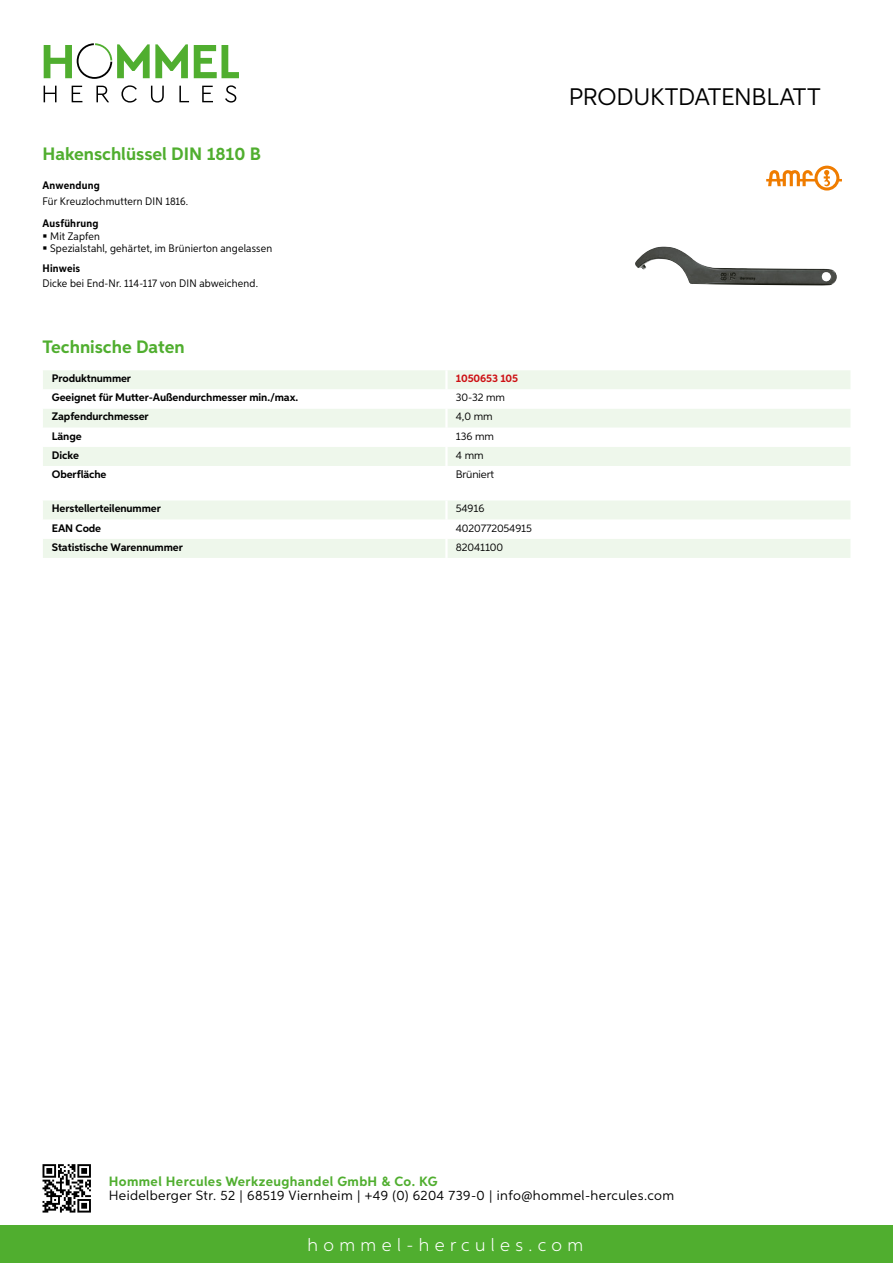
<style>
.page{position:relative;width:893px;height:1263px;background:#fff}
.page>*{position:absolute;margin:0;border:0;box-sizing:border-box;transform-origin:0 0}
.t1{font:24px "Aspira";letter-spacing:-.01em;color:#000}
.t2{font:700 18px "Aspira";color:#50ae2f}
.t3{font:300 18px "Aspira";letter-spacing:.3em;color:#fff}
.t4{font:13.5px "Aspira";letter-spacing:.03em;color:#000}
.t5{font:700 13.5px "Aspira";letter-spacing:.03em;color:#50ae2f}
.t6{font:700 10.95px "Aspira";letter-spacing:-.01em;color:#000}
.t7{font:10.95px/12.8px "Aspira Nar";letter-spacing:.015em;color:#000}
.t8{font:10.95px "Aspira";letter-spacing:-.01em;color:#000}
.t9{font:700 10.95px "Aspira Nar";letter-spacing:.02em;color:#000}
.t10{font:700 10.95px "Aspira";letter-spacing:-.01em;color:#cd1013}
</style>
<div class="page">
<div style="left:0;top:1226px;width:893px;height:37px;background:#50ae2f"></div>
<svg style="left:43px;top:1164px;width:48px;height:48px"></svg>
<svg style="left:194px;top:45px;width:45px;height:33px"></svg>
<svg style="left:44px;top:43px;width:144px;height:36px"></svg>
<svg style="left:44px;top:86px;width:13px;height:16px"></svg>
<svg style="left:72px;top:86px;width:10px;height:16px"></svg>
<svg style="left:96px;top:86px;width:13px;height:16px"></svg>
<svg style="left:121px;top:85px;width:16px;height:18px"></svg>
<svg style="left:151px;top:86px;width:13px;height:17px"></svg>
<svg style="left:179px;top:86px;width:10px;height:16px"></svg>
<svg style="left:202px;top:86px;width:11px;height:16px"></svg>
<svg style="left:225px;top:85px;width:11px;height:18px"></svg>
<div style="left:43px;top:370px;width:807px;height:19px;background:#eef7eb"></div>
<svg style="left:43px;top:409px;width:807px;height:57px;fill:#eef7eb"></svg>
<hr style="left:445px;top:370px;width:3px;height:19px;background:#fff">
<hr style="left:445px;top:409px;width:3px;height:19px;background:#fff">
<hr style="left:445px;top:428px;width:3px;height:19px;background:#fff">
<hr style="left:445px;top:447px;width:3px;height:19px;background:#fff">
<svg style="left:43px;top:501px;width:807px;height:57px"></svg>
<hr style="left:445px;top:539px;width:3px;height:19px;background:#fff">
<img style="left:635px;top:246px;width:202px;height:39px">
<svg style="left:766px;top:166px;width:76px;height:25px"></svg>
<h2 class="t2" style="left:43px;top:142px;width:220px">Hakenschlüssel DIN 1810 B</h2>
<p class="t9" style="left:43px;top:179px;width:59px">Anwendung</p>
<p class="t7" style="left:43px;top:194px;width:147px">Für Kreuzlochmuttern DIN 1816.</p>
<p class="t9" style="left:43px;top:216px;width:58px">Ausführung</p>
<p class="t7" style="left:50px;top:229px;width:224px">Mit Zapfen<br>Spezialstahl, gehärtet, im Brünierton angelassen</p>
<p class="t9" style="left:43px;top:261px;width:39px">Hinweis</p>
<p class="t7" style="left:43px;top:276px;width:217px">Dicke bei End-Nr. 114-117 von DIN abweichend.</p>
<h2 class="t2" style="left:43px;top:336px;width:144px">Technische Daten</h2>
<p class="t6" style="left:52px;top:372px;width:81px">Produktnummer</p>
<p class="t10" style="left:456px;top:372px;width:64px">1050653 105</p>
<p class="t6" style="left:52px;top:391px;width:248px">Geeignet für Mutter-Außendurchmesser min./max.</p>
<p class="t8" style="left:456px;top:391px;width:51px">30-32 mm</p>
<p class="t6" style="left:52px;top:410px;width:98px">Zapfendurchmesser</p>
<p class="t8" style="left:456px;top:410px;width:38px">4,0 mm</p>
<p class="t6" style="left:52px;top:429px;width:31px">Länge</p>
<p class="t8" style="left:456px;top:429px;width:40px">136 mm</p>
<p class="t6" style="left:52px;top:448px;width:29px">Dicke</p>
<p class="t8" style="left:456px;top:448px;width:29px">4 mm</p>
<p class="t6" style="left:52px;top:467px;width:56px">Oberfläche</p>
<p class="t8" style="left:456px;top:467px;width:40px">Brüniert</p>
<p class="t6" style="left:52px;top:502px;width:111px">Herstellerteilenummer</p>
<p class="t8" style="left:456px;top:502px;width:30px">54916</p>
<p class="t6" style="left:52px;top:521px;width:51px">EAN Code</p>
<p class="t8" style="left:456px;top:521px;width:78px">4020772054915</p>
<p class="t6" style="left:52px;top:540px;width:132px">Statistische Warennummer</p>
<p class="t8" style="left:456px;top:540px;width:49px">82041100</p>
<h1 class="t1" style="left:569px;top:82px;width:253px">Produktdatenblatt</h1>
<p class="t5" style="left:109px;top:1172px;width:330px">Hommel Hercules Werkzeughandel GmbH &amp; Co. KG</p>
<p class="t4" style="left:109px;top:1187px;width:567px">Heidelberger Str. 52 | 68519 Viernheim | +49 (0) 6204 739-0 | info@hommel-hercules.com</p>
<h2 class="t3" style="left:307px;top:1234px;width:277px">hommel-hercules.com</h2>
</div>
